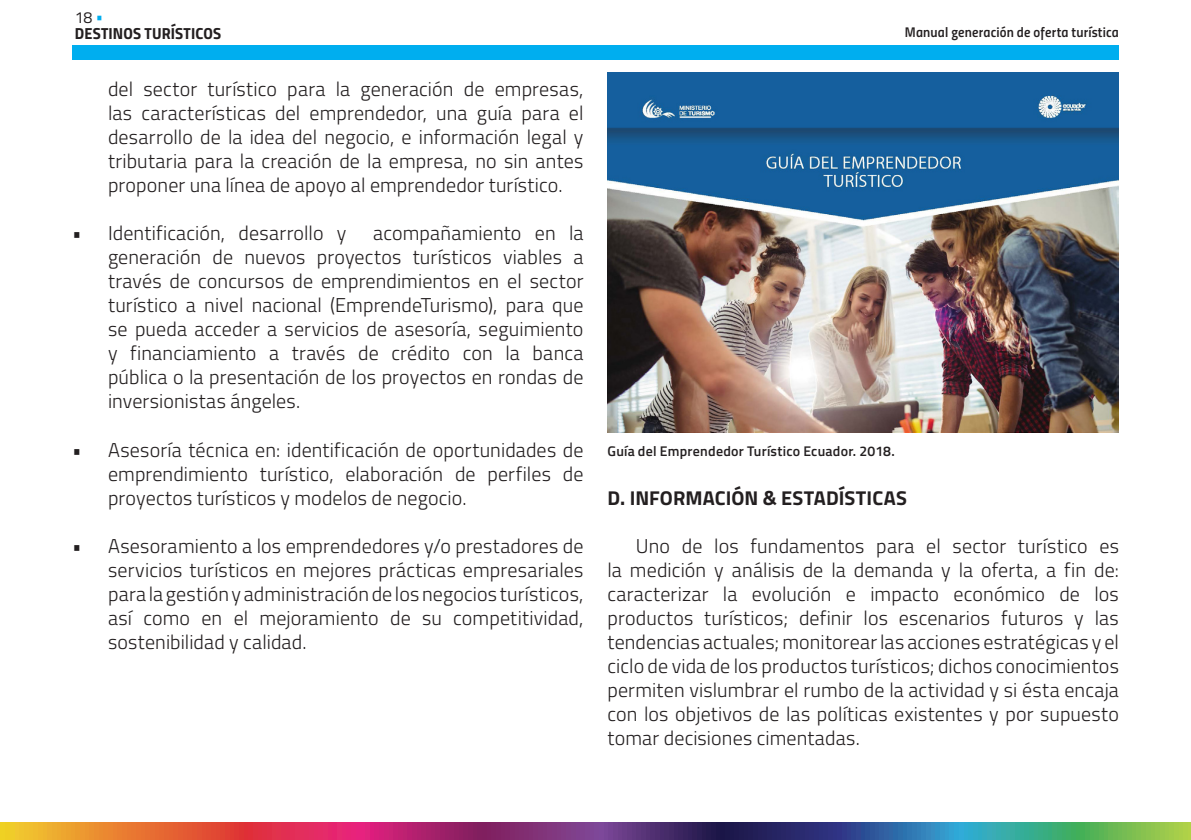
<style>
.page{position:relative;width:1191px;height:840px;background:#fff}
.page>*{position:absolute;margin:0;border:0;box-sizing:border-box;transform-origin:0 0}
.t1{font:300 20px/24px "Titillium";letter-spacing:.005em;color:#231f20;text-align:justify}
.t2{font:700 20px "Titillium";letter-spacing:.005em;color:#231f20}
.t3{font:16px "Titillium Bold Upright";letter-spacing:.01em;color:#231f20}
.t4{font:16px "Titillium Regular Upright";color:#231f20}
.t5{font:600 14px "Titillium";letter-spacing:.02em;color:#231f20}
.t6{font:14px "Titillium Semibold Upright";letter-spacing:.015em;color:#231f20}
.s1{color:#00aeef}
</style>
<div class="page">
<div style="left:72px;top:45px;width:1047px;height:14px;background:#00aeef"></div>
<svg style="left:0;top:822px;width:1191px;height:17px;background:#865d67"></svg>
<img style="left:607px;top:72px;width:512px;height:360px">
<p class="t4" style="left:75px;top:5px;width:30px">18 <span class="s1">•</span></p>
<p class="t3" style="left:75px;top:20px;width:148px">DESTINOS TURÍSTICOS</p>
<p class="t6" style="left:905px;top:21px;width:215px">Manual generación de oferta turística</p>
<p class="t1" style="left:108px;top:76px;width:477px">del sector turístico para la generación de empresas, las características del emprendedor, una guía para el desarrollo de la idea del negocio, e información legal y tributaria para la creación de la empresa, no sin antes proponer una línea de apoyo al emprendedor turístico.</p>
<p class="t1" style="left:72px;top:220px;width:276px">• Identificación, desarrollo y</p>
<p class="t1" style="left:108px;top:220px;width:477px;text-indent:265px">acompañamiento en la generación de nuevos proyectos turísticos viables a través de concursos de emprendimientos en el sector turístico a nivel nacional (EmprendeTurismo), para que se pueda acceder a servicios de asesoría, seguimiento y financiamiento a través de crédito con la banca pública o la presentación de los proyectos en rondas de inversionistas ángeles.</p>
<p class="t1" style="left:108px;top:436px;width:477px;text-indent:-36px">• Asesoría técnica en: identificación de oportunidades de emprendimiento turístico, elaboración de perfiles de proyectos turísticos y modelos de negocio.</p>
<p class="t1" style="left:108px;top:532px;width:477px;text-indent:-36px">• Asesoramiento a los emprendedores y/o prestadores de servicios turísticos en mejores prácticas empresariales para la gestión y administración de los negocios turísticos, así como en el mejoramiento de su competitividad, sostenibilidad y calidad.</p>
<p class="t5" style="left:607px;top:440px;width:289px">Guía del Emprendedor Turístico Ecuador. 2018.</p>
<p class="t2" style="left:607px;top:482px;width:301px">D. INFORMACIÓN &amp; ESTADÍSTICAS</p>
<p class="t1" style="left:607px;top:532px;width:513px;text-indent:28px">Uno de los fundamentos para el sector turístico es la medición y análisis de la demanda y la oferta, a fin de: caracterizar la evolución e impacto económico de los productos turísticos; definir los escenarios futuros y las tendencias actuales; monitorear las acciones estratégicas y el ciclo de vida de los productos turísticos; dichos conocimientos permiten vislumbrar el rumbo de la actividad y si ésta encaja con los objetivos de las políticas existentes y por supuesto tomar decisiones cimentadas.</p>
</div>
